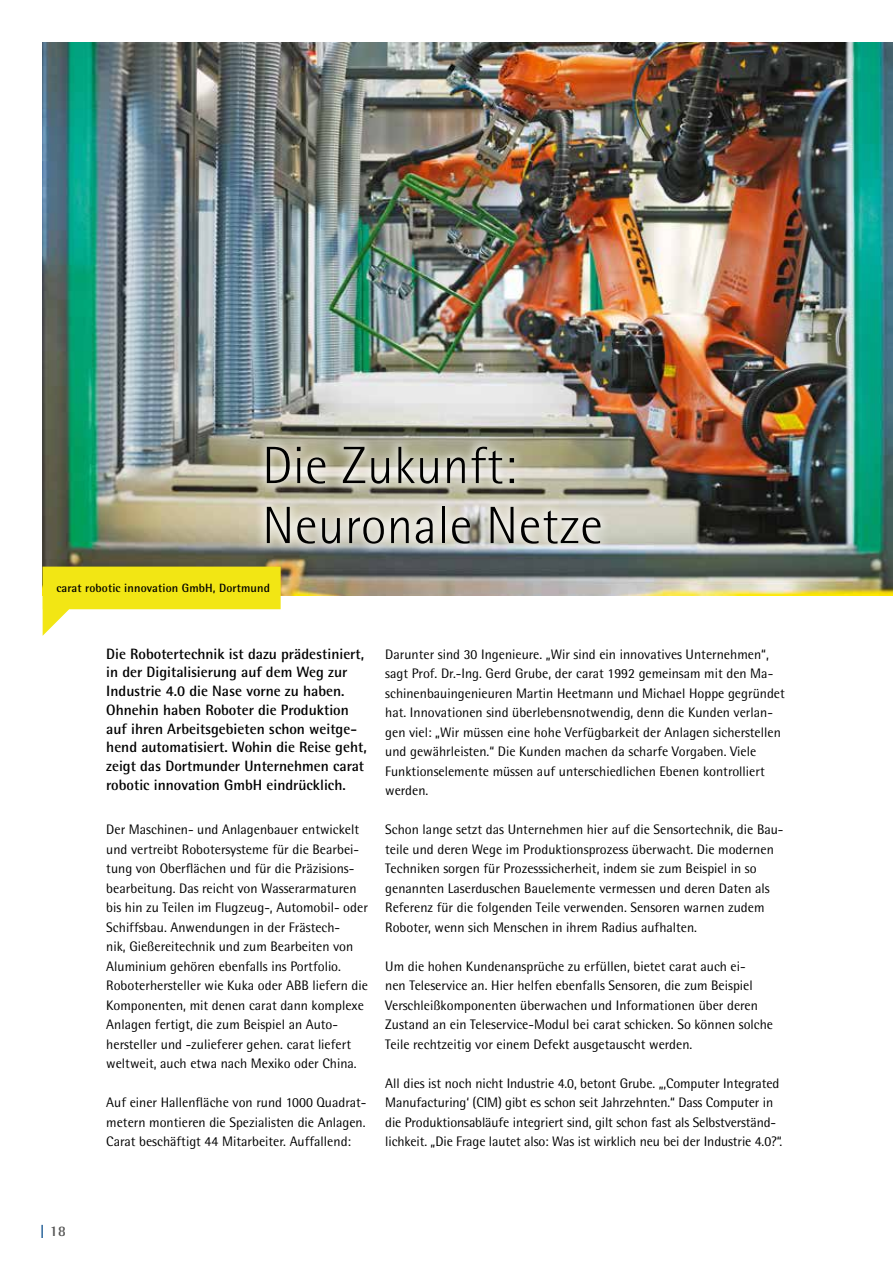
<style>
.page{position:relative;width:893px;height:1263px;background:#fff}
.page>*{position:absolute;margin:0;border:0;box-sizing:border-box;transform-origin:0 0}
.t1{font:300 52.5px/60px "Rotis Semi Sans";letter-spacing:.01em;color:#000}
.t2{font:700 15px/18.8px "Rotis Semi Sans";color:#000}
.t3{font:700 15px "Rotis Semi Serif";color:#565655}
.t4{font:13.8px/19.5px "Rotis Semi Sans";color:#000}
.t5{font:700 12px "Rotis Semi Sans";letter-spacing:.01em;color:#000}
.s1{color:#004888}
</style>
<div class="page">
<img style="left:43px;top:43px;width:850px;height:552px">
<svg style="left:43px;top:567px;width:238px;height:69px"></svg>
<svg style="left:255px;top:435px;width:357px;height:120px;background:#c0bfb1"></svg>
<h1 class="t1" style="left:262px;top:435px;width:342px">Die Zukunft:<br>Neuronale Netze</h1>
<p class="t5" style="left:56px;top:581px;width:215px">carat robotic innovation GmbH, Dortmund</p>
<p class="t2" style="left:106px;top:644px;width:262px">Die Robotertechnik ist dazu prädestiniert, in der Digitalisierung auf dem Weg zur<br>I ndustrie 4.0 die Nase vorne zu haben.<br>Ohnehin haben Roboter die Produktion auf ihren Arbeitsgebieten schon weitge&shy;hend automatisiert. Wohin die Reise geht, zeigt das Dortmunder Unternehmen carat robotic innovation GmbH eindrücklich.</p>
<p class="t4" style="left:106px;top:819px;width:263px">Der Maschinen- und Anlagenbauer entwickelt und vertreibt Robotersysteme für die Bearbei&shy;tung von Oberflächen und für die Präzisions&shy;bearbeitung. Das reicht von Wasserarmaturen bis hin zu Teilen im Flugzeug-, Automobil- oder Schiffsbau. Anwendungen in der Frästech-<br>nik, Gießereitechnik und zum Bearbeiten von Aluminium gehören ebenfalls ins Portfolio.<br>Roboterhersteller wie Kuka oder ABB liefern die Komponenten, mit denen carat dann komplexe Anlagen fertigt, die zum Beispiel an Auto&shy;hersteller und -zulieferer gehen. carat liefert weltweit, auch etwa nach Mexiko oder China.</p>
<p class="t4" style="left:106px;top:1092px;width:262px;text-align:justify">Auf einer Hallenfläche von rund 1000 Quadrat&shy;metern montieren die Spezialisten die Anlagen.<br>Carat beschäftigt 44 Mitarbeiter. Auffallend:</p>
<p class="t4" style="left:385px;top:644px;width:401px">Darunter sind 30 Ingenieure. „Wir sind ein innovatives Unternehmen“, sagt Prof. Dr.-Ing. Gerd Grube, der carat 1992 gemeinsam mit den Ma&shy;schinenbauingenieuren Martin Heetmann und Michael Hoppe gegründet hat. Innovationen sind überlebensnotwendig, denn die Kunden verlan&shy;gen viel: „Wir müssen eine hohe Verfügbarkeit der Anlagen sicherstellen und gewährleisten.“ Die Kunden machen da scharfe Vorgaben. Viele Funktionselemente müssen auf unterschiedlichen Ebenen kontrolliert werden.</p>
<p class="t4" style="left:385px;top:819px;width:400px">Schon lange setzt das Unternehmen hier auf die Sensortechnik, die Bau&shy;teile und deren Wege im Produktionsprozess überwacht. Die modernen Techniken sorgen für Prozesssicherheit, indem sie zum Beispiel in so genannten Laserduschen Bauelemente vermessen und deren Daten als Referenz für die folgenden Teile verwenden. Sensoren warnen zudem Roboter, wenn sich Menschen in ihrem Radius aufhalten.</p>
<p class="t4" style="left:385px;top:956px;width:389px">Um die hohen Kundenansprüche zu erfüllen, bietet carat auch ei-<br>nen Teleservice an. Hier helfen ebenfalls Sensoren, die zum Beispiel Verschleißkomponenten überwachen und Informationen über deren Zustand an ein Teleservice-Modul bei carat schicken. So können solche Teile rechtzeitig vor einem Defekt ausgetauscht werden.</p>
<p class="t4" style="left:385px;top:1073px;width:398px">All dies ist noch nicht Industrie 4.0, betont Grube. „‚Computer Integrated Manufacturing‘ (CIM) gibt es schon seit Jahrzehnten.“ Dass Computer in die Produktionsabläufe integriert sind, gilt schon fast als Selbstverständ&shy;lichkeit. „Die Frage lautet also: Was ist wirklich neu bei der Industrie 4.0?“.</p>
<p class="t3" style="left:40px;top:1221px;width:28px"><span class="s1">|</span> 18</p>
</div>
